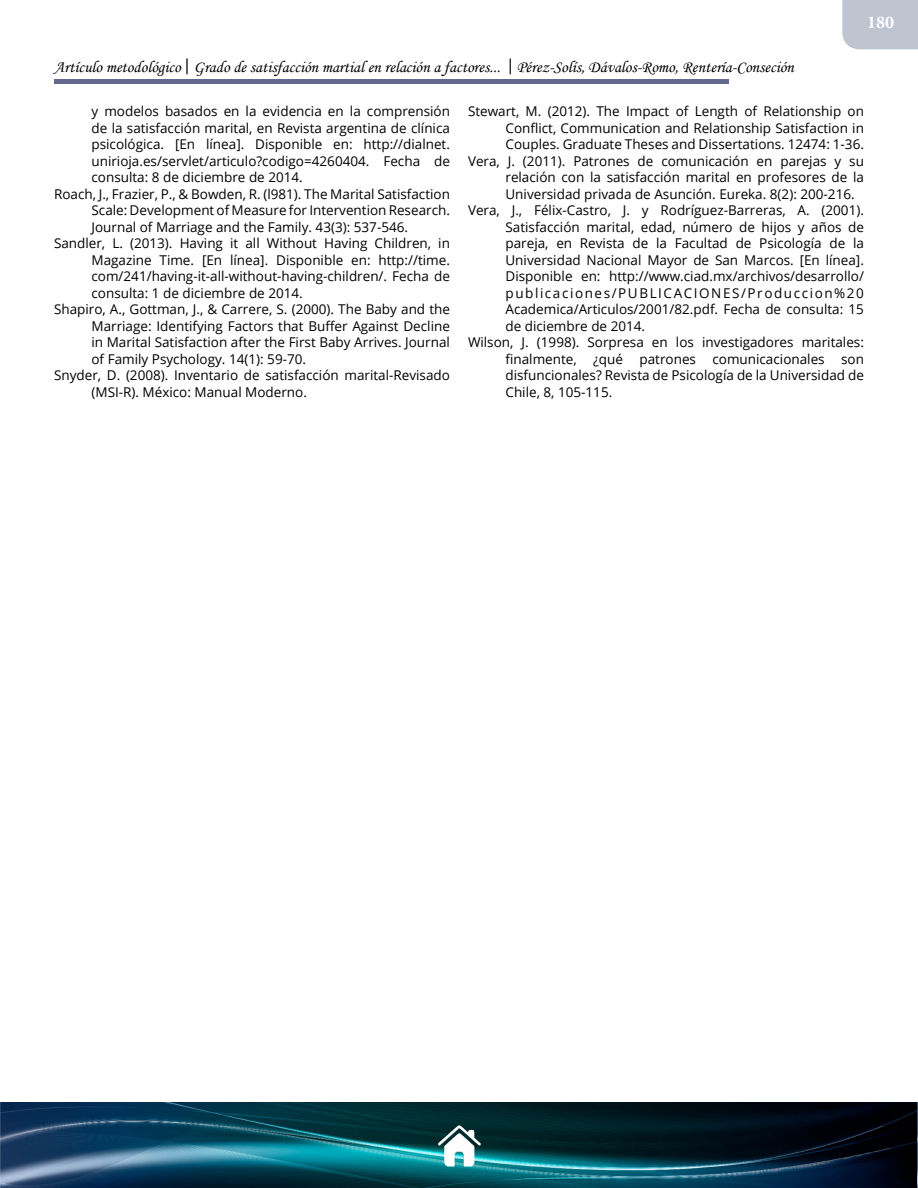
<style>
.page{position:relative;width:918px;height:1188px;background:#fff}
.page>*{position:absolute;margin:0;border:0;box-sizing:border-box;transform-origin:0 0}
.t1{font:700 18px "Minion Pro";color:#fff}
.t2{font:16.5px "Monotype Corsiva";color:#000}
.Referencias_texto{font:13.5px/16.5px "Open Sans";color:#000;text-align:justify}
.s1{font-family:"Soberana Sans";font-size:15px}
</style>
<div class="page">
<div style="left:54px;top:79px;width:675px;height:5px;background:#636990"></div>
<div style="left:842px;top:0;width:76px;height:49px;background:#bec4d0"></div>
<img style="left:0;top:1103px;width:918px;height:85px">
<img style="left:438px;top:1124px;width:42px;height:43px">
<p class="t2" style="left:54px;top:57px;width:741px">Artículo metodológico <span class="s1">|</span> Grado de satisfacción martial en relación a factores... <span class="s1">|</span> Pérez-Solís, Dávalos-Romo, Rentería-Conseción</p>
<h1 class="t1" style="left:867px;top:10px;width:28px">180</h1>
<p class="Referencias_texto" style="left:91px;top:103px;width:360px">y modelos basados en la evidencia en la comprensión de la satisfacción marital, en Revista argentina de clínica psicológica. [En línea]. Disponible en: http://dialnet. unirioja.es/servlet/articulo?codigo=4260404. Fecha de consulta: 8 de diciembre de 2014.</p>
<p class="Referencias_texto" style="left:91px;top:185px;width:360px;text-indent:-37px">Roach, J., Frazier, P., &amp; Bowden, R. (l981). The Marital Satisfaction Scale: Development of Measure for Intervention Research.<br>Journal of Marriage and the Family. 43(3): 537-546.</p>
<p class="Referencias_texto" style="left:91px;top:235px;width:360px;text-indent:-37px">Sandler, L. (2013). Having it all Without Having Children, in Magazine Time. [En línea]. Disponible en: http://time. com/241/having-it-all-without-having-children/. Fecha de consulta: 1 de diciembre de 2014.</p>
<p class="Referencias_texto" style="left:91px;top:301px;width:360px;text-indent:-37px">Shapiro, A., Gottman, J., &amp; Carrere, S. (2000). The Baby and the Marriage: Identifying Factors that Buffer Against Decline in Marital Satisfaction after the First Baby Arrives. Journal of Family Psychology. 14(1): 59-70.</p>
<p class="Referencias_texto" style="left:91px;top:367px;width:360px;text-indent:-37px">Snyder, D. (2008). Inventario de satisfacción marital-Revisado (MSI-R). México: Manual Moderno.</p>
<p class="Referencias_texto" style="left:505px;top:103px;width:360px;text-indent:-37px">Stewart, M. (2012). The Impact of Length of Relationship on Conflict, Communication and Relationship Satisfaction in Couples. Graduate Theses and Dissertations. 12474: 1-36.</p>
<p class="Referencias_texto" style="left:505px;top:152px;width:360px;text-indent:-37px">Vera, J. (2011). Patrones de comunicación en parejas y su relación con la satisfacción marital en profesores de la Universidad privada de Asunción. Eureka. 8(2): 200-216.</p>
<p class="Referencias_texto" style="left:505px;top:202px;width:360px;text-indent:-37px">Vera, J., Félix-Castro, J. y Rodríguez-Barreras, A. (2001).<br>Satisfacción marital, edad, número de hijos y años de pareja, en Revista de la Facultad de Psicología de la Universidad Nacional Mayor de San Marcos. [En línea].<br>Disponible en: http://www.ciad.mx/archivos/desarrollo/ publicaciones/PUBLICACIONES/Produccion%20<br>Academica/Articulos/2001/82.pdf. Fecha de consulta: 15 de diciembre de 2014.</p>
<p class="Referencias_texto" style="left:505px;top:334px;width:360px;text-indent:-37px">Wilson, J. (1998). Sorpresa en los investigadores maritales: finalmente, ¿qué patrones comunicacionales son disfuncionales? Revista de Psicología de la Universidad de Chile, 8, 105-115.</p>
</div>
